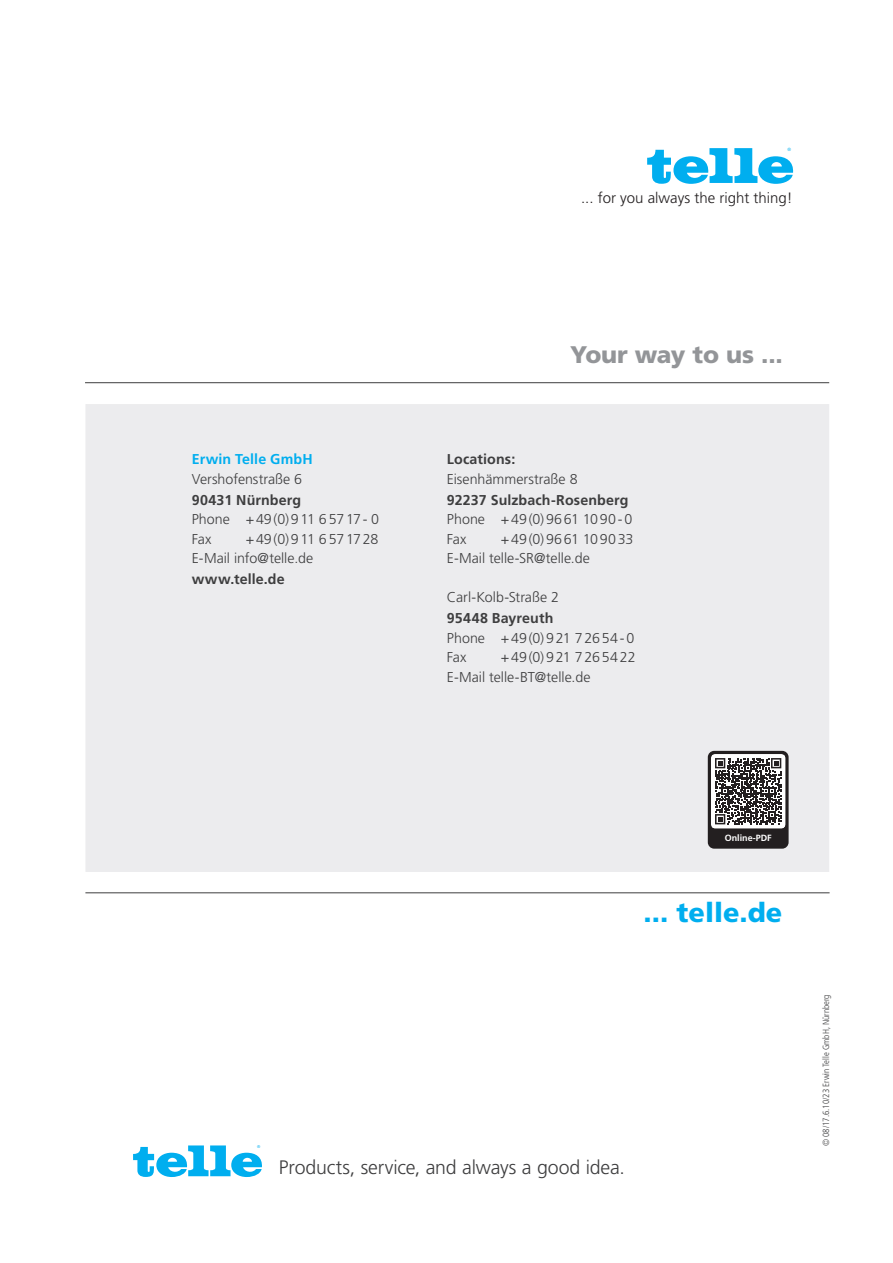
<style>
.page{position:relative;width:893px;height:1263px;background:#fff}
.page>*{position:absolute;margin:0;border:0;box-sizing:border-box;transform-origin:0 0}
.t1{font:900 27px "Frutiger LT Pro";color:#00aeef}
.t2{font:900 24px "Frutiger LT Pro";letter-spacing:-.01em;color:#939598}
.t3{font:300 19.5px "Frutiger LT Pro";letter-spacing:-.005em;color:#3e3e3f}
.t4{font:300 15px "Frutiger LT Pro";color:#231f20}
.t5{font:300 14.25px/19.5px "Frutiger LT Pro";color:#3e3e3f}
.t6{font:700 14.25px "Frutiger LT Pro";letter-spacing:.01em;color:#3e3e3f}
.t7{font:700 14.25px "Frutiger LT Pro";letter-spacing:.005em;color:#00aeef}
.t8{font:300 condensed 9px "Frutiger LT Pro";color:#3e3e3f}
.t9{font:700 9px "Frutiger LT Pro";color:#fff}
.t10{font:300 4.65px "Frutiger LT";color:#00aeef}
.t11{font:300 4.05px "Frutiger LT";color:#00aeef}
</style>
<div class="page">
<svg style="left:647px;top:148px;width:147px;height:36px"></svg>
<hr style="left:85px;top:382px;width:744px;height:1px;background:#3e3e3f">
<hr style="left:85px;top:892px;width:745px;height:1px;background:#3e3e3f">
<svg style="left:133px;top:1145px;width:129px;height:32px"></svg>
<div style="left:85px;top:404px;width:744px;height:468px;background:#ececee"></div>
<div style="left:708px;top:751px;width:81px;height:98px;background:#231f20;border-radius:6px"></div>
<div style="left:711px;top:754px;width:74px;height:74px;background:#fff;border-radius:4px"></div>
<svg style="left:715px;top:758px;width:67px;height:67px"></svg>
<p class="t7" style="left:192px;top:451px;width:122px">Erwin Telle GmbH</p>
<p class="t5" style="left:192px;top:469px;width:112px">Vershofenstraße 6</p>
<p class="t6" style="left:192px;top:491px;width:111px">90431 Nürnberg</p>
<p class="t5" style="left:192px;top:509px;width:189px">Phone +49(0)911 65717- 0<br>Fax</p>
<p class="t5" style="left:192px;top:529px;width:188px;text-indent:54px">+49(0)911 6571728<br>E-Mail info@telle.de</p>
<p class="t6" style="left:192px;top:571px;width:94px">www.telle.de</p>
<p class="t10" style="left:787px;top:147px;width:5px">®</p>
<p class="t4" style="left:581px;top:189px;width:213px">... for you always the right thing!</p>
<h2 class="t2" style="left:570px;top:340px;width:214px">Your way to us ...</h2>
<p class="t6" style="left:447px;top:451px;width:70px">Locations:</p>
<p class="t5" style="left:447px;top:469px;width:132px">Eisenhämmerstraße 8</p>
<p class="t6" style="left:447px;top:491px;width:183px">92237 Sulzbach-Rosenberg</p>
<p class="t5" style="left:447px;top:509px;width:187px">Phone +49(0)9661 1090-0<br>Fax</p>
<p class="t5" style="left:447px;top:529px;width:188px;text-indent:54px">+49(0)9661 109033<br>E-Mail telle-SR@telle.de</p>
<p class="t5" style="left:447px;top:587px;width:114px">Carl-Kolb-Straße 2</p>
<p class="t6" style="left:447px;top:610px;width:108px">95448 Bayreuth</p>
<p class="t5" style="left:447px;top:628px;width:189px">Phone +49(0)921 72654-0<br>Fax</p>
<p class="t5" style="left:447px;top:647px;width:190px;text-indent:54px">+49(0)921 7265422<br>E-Mail telle-BT@telle.de</p>
<p class="t9" style="left:725px;top:832px;width:49px">Online-PDF</p>
<h1 class="t1" style="left:644px;top:896px;width:140px">... telle.de</h1>
<p class="t11" style="left:257px;top:1144px;width:5px">®</p>
<h3 class="t3" style="left:279px;top:1156px;width:348px">Products, service, and always a good idea.</h3>
<p class="t8" style="left:821px;top:1146px;width:153px;rotate:-90deg">© 08/17.6.10/23 Erwin Telle GmbH, Nürnberg</p>
</div>
